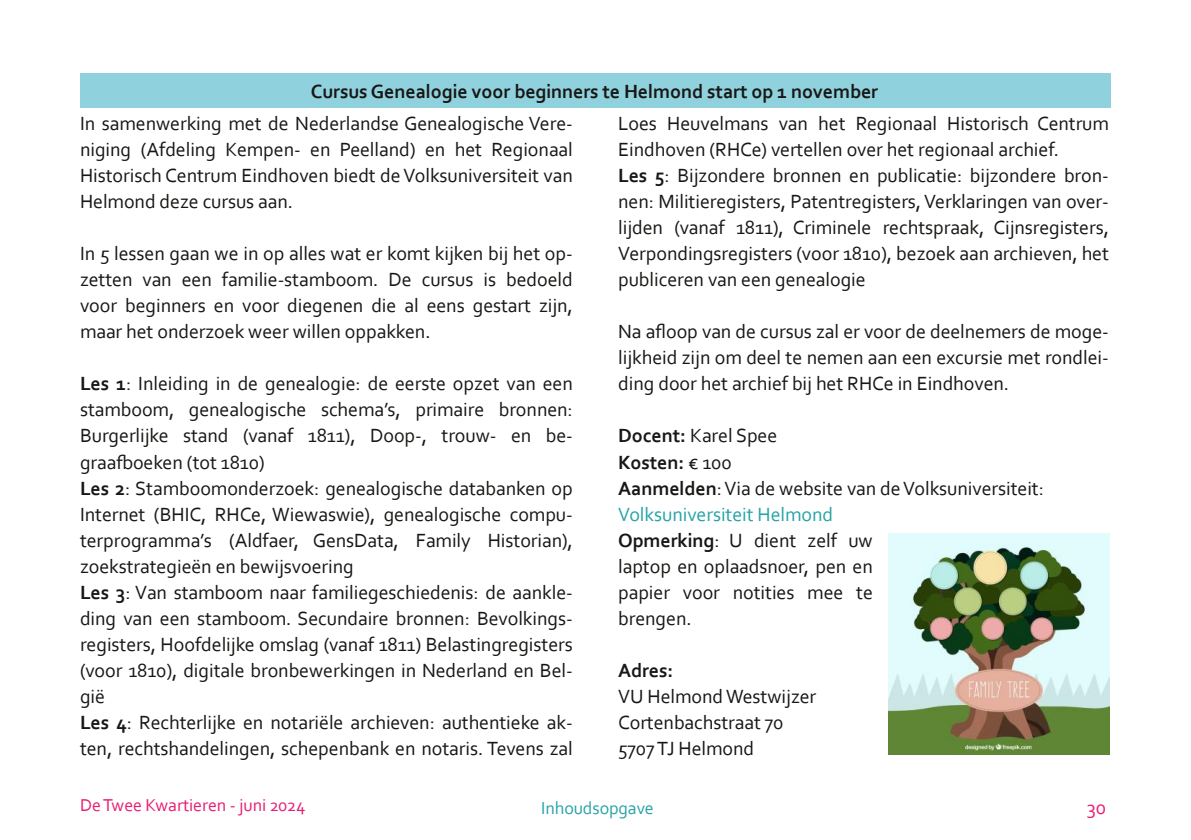
<style>
.page{position:relative;width:1191px;height:840px;background:#fff}
.page>*{position:absolute;margin:0;border:0;box-sizing:border-box;transform-origin:0 0}
.t1{font:20px/26px "Corbel";letter-spacing:-.005em;color:#181715}
.t2{font:700 20px "Corbel";letter-spacing:-.005em;color:#181715}
.t3{font:20px "Corbel";color:#e71d73}
.t4{font:18px "Corbel";letter-spacing:-.005em;color:#e71d73}
.t5{font:18px "Corbel";letter-spacing:-.005em;color:#28a3a7}
.s1{font-weight:700}
.s2{color:#28a3a7}
</style>
<div class="page">
<div style="left:80px;top:74px;width:1031px;height:34px;background:#90d1de"></div>
<img style="left:888px;top:533px;width:222px;height:221px">
<p class="t2" style="left:311px;top:83px;width:569px">Cursus Genealogie voor beginners te Helmond start op 1 november</p>
<p class="t1" style="left:80px;top:112px;width:494px;text-align:justify">In samenwerking met de Nederlandse Genealogische Vere‐ niging (Afdeling Kempen‐ en Peelland) en het Regionaal Historisch Centrum Eindhoven biedt deVolksuniversiteit van Helmond deze cursus aan.</p>
<p class="t1" style="left:80px;top:242px;width:494px;text-align:justify">In 5 lessen gaan we in op alles wat er komt kijken bij het op‐ zetten van een familie‐stamboom. De cursus is bedoeld voor beginners en voor diegenen die al eens gestart zijn, maar het onderzoek weer willen oppakken.</p>
<p class="t1" style="left:80px;top:372px;width:494px"><span class="s1">Les 1</span>: Inleiding in de genealogie: de eerste opzet van een stamboom, genealogische schema’s, primaire bronnen:<br>Burgerlijke stand (vanaf 1811), Doop‐, trouw‐ en be‐ graafboeken (tot 1810)<br><span class="s1">Les 2</span>: Stamboomonderzoek: genealogische databanken op Internet (BHIC, RHCe, Wiewaswie), genealogische compu‐ terprogramma’s (Aldfaer, GensData, Family Historian), zoekstrategieën en bewijsvoering<br><span class="s1">Les 3</span>: Van stamboom naar familiegeschiedenis: de aankle‐ ding van een stamboom. Secundaire bronnen: Bevolkings‐ registers, Hoofdelijke omslag (vanaf 1811) Belastingregisters (voor 1810), digitale bronbewerkingen in Nederland en Bel‐ gië<br><span class="s1">Les 4</span>: Rechterlijke en notariële archieven: authentieke ak‐ ten, rechtshandelingen, schepenbank en notaris. Tevens zal</p>
<p class="t1" style="left:618px;top:112px;width:492px">Loes Heuvelmans van het Regionaal Historisch Centrum Eindhoven (RHCe) vertellen over het regionaal archief.<br><span class="s1">Les 5</span>: Bijzondere bronnen en publicatie: bijzondere bron‐ nen: Militieregisters, Patentregisters,Verklaringen van over‐ lijden (vanaf 1811), Criminele rechtspraak, Cijnsregisters, Verpondingsregisters (voor 1810), bezoek aan archieven, het publiceren van een genealogie</p>
<p class="t1" style="left:618px;top:320px;width:492px;text-align:justify">Na afloop van de cursus zal er voor de deelnemers de moge‐ lijkheid zijn om deel te nemen aan een excursie met rondlei‐ ding door het archief bij het RHCe in Eindhoven.</p>
<p class="t1" style="left:618px;top:424px;width:427px"><span class="s1">Docent:</span> Karel Spee<br><span class="s1">Kosten:</span> € 100<br><span class="s1">Aanmelden</span>:Via de website van deVolksuniversiteit:<br><span class="s2">Volksuniversiteit Helmond<br></span><span class="s1">Opmerking</span>: U dient zelf uw<br>laptop en oplaadsnoer, pen en<br>papier voor notities mee te<br>brengen.</p>
<p class="t2" style="left:618px;top:661px;width:57px">Adres:</p>
<p class="t1" style="left:618px;top:684px;width:200px">VU HelmondWestwijzer<br>Cortenbachstraat 70<br>5707TJ Helmond</p>
<p class="t4" style="left:80px;top:796px;width:227px">DeTwee Kwartieren ‐ juni 2024</p>
<p class="t5" style="left:541px;top:799px;width:114px">Inhoudsopgave</p>
<p class="t3" style="left:1087px;top:798px;width:21px">30</p>
</div>
